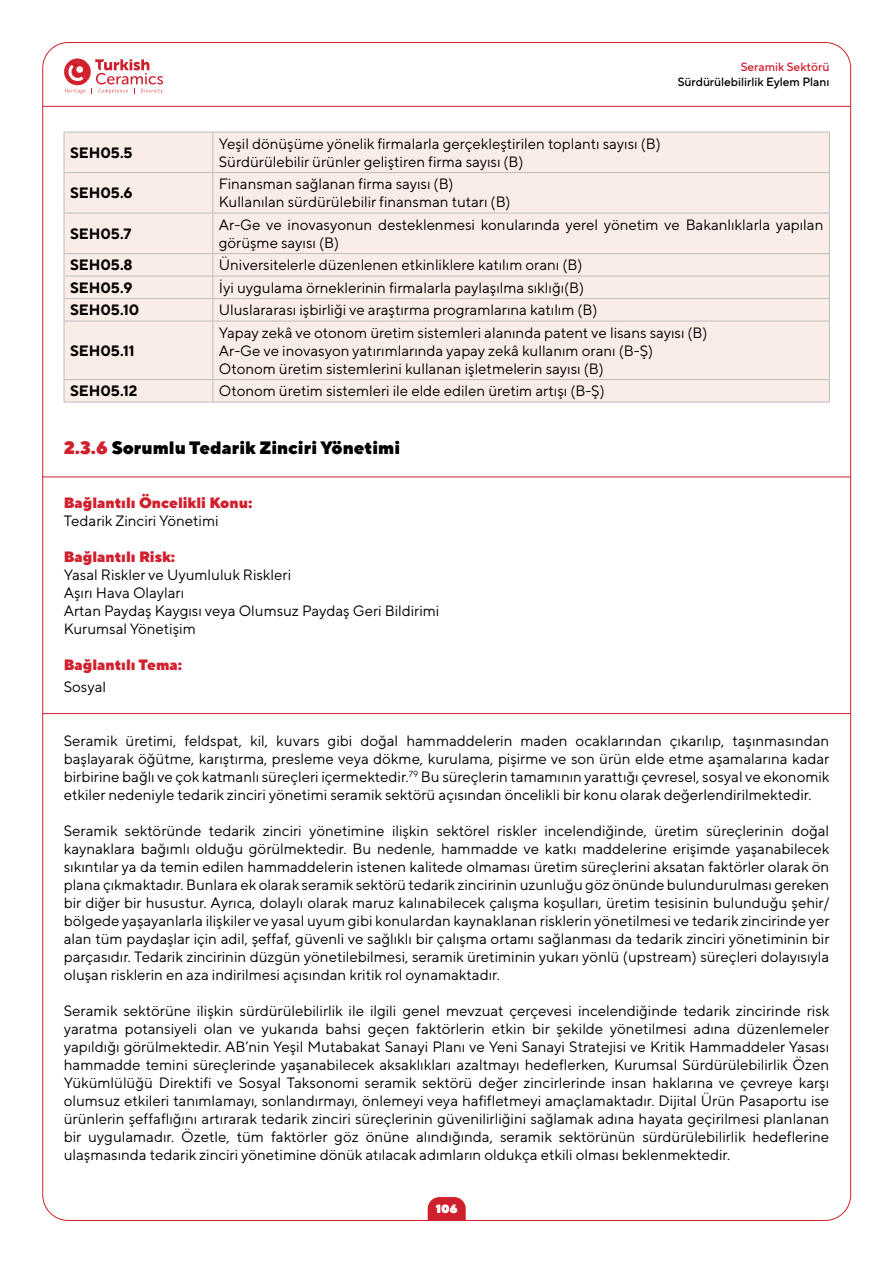
<style>
.page{position:relative;width:893px;height:1263px;background:#fff}
.page>*{position:absolute;margin:0;border:0;box-sizing:border-box;transform-origin:0 0}
.t1{font:900 18px "TT Norms Pro";color:#000}
.t2{font:15px/18px "TT Norms Pro";color:#000}
.t3{font:700 15px "TT Norms Pro";color:#000}
.t4{font:900 15px "TT Norms Pro";color:#d1202d}
.t5{font:500 12px "TT Norms Pro";color:#000}
.t6{font:500 12px "TT Norms Pro";color:#d1202d}
.t7{font:900 12px "TT Norms Pro";color:#fff}
.s1{color:#d1202d}
</style>
<div class="page">
<hr style="left:43px;top:106px;width:808px;height:1px;background:#d1202d">
<svg style="left:428px;top:1197px;width:38px;height:23px"></svg>
<svg style="left:64px;top:58px;width:99px;height:36px"></svg>
<div style="left:65px;top:133px;width:764px;height:269px;background:#faece6"></div>
<hr style="left:64px;top:132px;width:149px;height:1px;background:#bcbec0">
<hr style="left:64px;top:132px;width:1px;height:40px;background:#bcbec0">
<hr style="left:213px;top:132px;width:617px;height:1px;background:#bcbec0">
<hr style="left:213px;top:132px;width:1px;height:40px;background:#bcbec0">
<hr style="left:829px;top:132px;width:1px;height:40px;background:#bcbec0">
<hr style="left:64px;top:172px;width:149px;height:1px;background:#bcbec0">
<hr style="left:64px;top:173px;width:1px;height:40px;background:#bcbec0">
<hr style="left:213px;top:172px;width:617px;height:1px;background:#bcbec0">
<hr style="left:213px;top:173px;width:1px;height:40px;background:#bcbec0">
<hr style="left:829px;top:173px;width:1px;height:40px;background:#bcbec0">
<hr style="left:64px;top:213px;width:149px;height:1px;background:#bcbec0">
<hr style="left:64px;top:213px;width:1px;height:40px;background:#bcbec0">
<hr style="left:213px;top:213px;width:617px;height:1px;background:#bcbec0">
<hr style="left:213px;top:213px;width:1px;height:40px;background:#bcbec0">
<hr style="left:829px;top:213px;width:1px;height:40px;background:#bcbec0">
<hr style="left:64px;top:253px;width:149px;height:1px;background:#bcbec0">
<hr style="left:213px;top:253px;width:617px;height:1px;background:#bcbec0">
<hr style="left:64px;top:276px;width:149px;height:1px;background:#bcbec0">
<hr style="left:213px;top:276px;width:617px;height:1px;background:#bcbec0">
<hr style="left:64px;top:298px;width:149px;height:1px;background:#bcbec0">
<svg style="left:64px;top:254px;width:1px;height:67px"></svg>
<hr style="left:213px;top:298px;width:617px;height:1px;background:#bcbec0">
<svg style="left:213px;top:254px;width:1px;height:67px"></svg>
<svg style="left:829px;top:254px;width:1px;height:67px"></svg>
<hr style="left:64px;top:321px;width:149px;height:1px;background:#bcbec0">
<hr style="left:64px;top:321px;width:1px;height:58px;background:#bcbec0">
<hr style="left:213px;top:321px;width:617px;height:1px;background:#bcbec0">
<hr style="left:213px;top:321px;width:1px;height:58px;background:#bcbec0">
<hr style="left:829px;top:321px;width:1px;height:58px;background:#bcbec0">
<hr style="left:64px;top:379px;width:149px;height:1px;background:#bcbec0">
<svg style="left:64px;top:380px;width:1px;height:22px"></svg>
<hr style="left:213px;top:379px;width:617px;height:1px;background:#bcbec0">
<svg style="left:213px;top:380px;width:1px;height:22px"></svg>
<svg style="left:829px;top:380px;width:1px;height:22px"></svg>
<hr style="left:64px;top:402px;width:149px;height:1px;background:#bcbec0">
<hr style="left:213px;top:402px;width:617px;height:1px;background:#bcbec0">
<hr style="left:43px;top:477px;width:808px;height:1px;background:#d1202d">
<hr style="left:43px;top:713px;width:808px;height:1px;background:#d1202d">
<p class="t6" style="left:741px;top:59px;width:90px">Seramik Sektörü</p>
<p class="t5" style="left:678px;top:74px;width:153px">Sürdürülebilirlik Eylem Planı</p>
<p class="t3" style="left:70px;top:142px;width:64px">SEH05.5</p>
<p class="t2" style="left:219px;top:134px;width:443px">Yeşil dönüşüme yönelik firmalarla gerçekleştirilen toplantı sayısı (B)<br>Sürdürülebilir ürünler geliştiren firma sayısı (B)</p>
<p class="t3" style="left:70px;top:183px;width:64px">SEH05.6</p>
<p class="t2" style="left:219px;top:174px;width:293px">Finansman sağlanan firma sayısı (B)<br>Kullanılan sürdürülebilir finansman tutarı (B)</p>
<p class="t3" style="left:70px;top:223px;width:63px">SEH05.7</p>
<p class="t2" style="left:219px;top:215px;width:606px">Ar-Ge ve inovasyonun desteklenmesi konularında yerel yönetim ve Bakanlıklarla yapılan görüşme sayısı (B)</p>
<p class="t3" style="left:70px;top:255px;width:64px">SEH05.8</p>
<p class="t2" style="left:219px;top:255px;width:365px">Üniversitelerle düzenlenen etkinliklere katılım oranı (B)</p>
<p class="t3" style="left:70px;top:277px;width:64px">SEH05.9</p>
<p class="t2" style="left:219px;top:278px;width:367px">İyi uygulama örneklerinin firmalarla paylaşılma sıklığı(B)</p>
<p class="t3" style="left:70px;top:300px;width:71px">SEH05.10</p>
<p class="t2" style="left:219px;top:300px;width:380px">Uluslararası işbirliği ve araştırma programlarına katılım (B)</p>
<p class="t3" style="left:70px;top:340px;width:66px">SEH05.11</p>
<p class="t2" style="left:219px;top:323px;width:490px">Yapay zekâ ve otonom üretim sistemleri alanında patent ve lisans sayısı (B)<br>Ar-Ge ve inovasyon yatırımlarında yapay zekâ kullanım oranı (B-Ş)<br>Otonom üretim sistemlerini kullanan işletmelerin sayısı (B)</p>
<p class="t3" style="left:70px;top:381px;width:69px">SEH05.12</p>
<p class="t2" style="left:219px;top:381px;width:387px">Otonom üretim sistemleri ile elde edilen üretim artışı (B-Ş)</p>
<p class="t1" style="left:64px;top:436px;width:338px"><span class="s1">2.3.6</span> Sorumlu Tedarik Zinciri Yönetimi</p>
<p class="t4" style="left:64px;top:493px;width:190px">Bağlantılı Öncelikli Konu:</p>
<p class="t2" style="left:64px;top:511px;width:156px">Tedarik Zinciri Yönetimi</p>
<p class="t4" style="left:64px;top:547px;width:113px">Bağlantılı Risk:</p>
<p class="t2" style="left:64px;top:565px;width:377px">Yasal Riskler ve Uyumluluk Riskleri<br>Aşırı Hava Olayları<br>Artan Paydaş Kaygısı veya Olumsuz Paydaş Geri Bildirimi Kurumsal Yönetişim</p>
<p class="t4" style="left:64px;top:655px;width:120px">Bağlantılı Tema:</p>
<p class="t2" style="left:64px;top:677px;width:44px">Sosyal</p>
<p class="t2" style="left:64px;top:731px;width:767px;text-align:justify">Seramik üretimi, feldspat, kil, kuvars gibi doğal hammaddelerin maden ocaklarından çıkarılıp, taşınmasından başlayarak öğütme, karıştırma, presleme veya dökme, kurulama, pişirme ve son ürün elde etme aşamalarına kadar birbirine bağlı ve çok katmanlı süreçleri içermektedir.<sup>79</sup> Bu süreçlerin tamamının yarattığı çevresel, sosyal ve ekonomik etkiler nedeniyle tedarik zinciri yönetimi seramik sektörü açısından öncelikli bir konu olarak değerlendirilmektedir.</p>
<p class="t2" style="left:64px;top:821px;width:767px;text-align:justify">Seramik sektöründe tedarik zinciri yönetimine ilişkin sektörel riskler incelendiğinde, üretim süreçlerinin doğal kaynaklara bağımlı olduğu görülmektedir. Bu nedenle, hammadde ve katkı maddelerine erişimde yaşanabilecek sıkıntılar ya da temin edilen hammaddelerin istenen kalitede olmaması üretim süreçlerini aksatan faktörler olarak ön plana çıkmaktadır. Bunlara ek olarak seramik sektörü tedarik zincirinin uzunluğu göz önünde bulundurulması gereken bir diğer bir husustur. Ayrıca, dolaylı olarak maruz kalınabilecek çalışma koşulları, üretim tesisinin bulunduğu şehir/ bölgede yaşayanlarla ilişkiler ve yasal uyum gibi konulardan kaynaklanan risklerin yönetilmesi ve tedarik zincirinde yer alan tüm paydaşlar için adil, şeffaf, güvenli ve sağlıklı bir çalışma ortamı sağlanması da tedarik zinciri yönetiminin bir parçasıdır. Tedarik zincirinin düzgün yönetilebilmesi, seramik üretiminin yukarı yönlü (upstream) süreçleri dolayısıyla oluşan risklerin en aza indirilmesi açısından kritik rol oynamaktadır.</p>
<p class="t2" style="left:64px;top:1001px;width:767px;text-align:justify">Seramik sektörüne ilişkin sürdürülebilirlik ile ilgili genel mevzuat çerçevesi incelendiğinde tedarik zincirinde risk yaratma potansiyeli olan ve yukarıda bahsi geçen faktörlerin etkin bir şekilde yönetilmesi adına düzenlemeler yapıldığı görülmektedir. AB’nin Yeşil Mutabakat Sanayi Planı ve Yeni Sanayi Stratejisi ve Kritik Hammaddeler Yasası hammadde temini süreçlerinde yaşanabilecek aksaklıkları azaltmayı hedeflerken, Kurumsal Sürdürülebilirlik Özen Yükümlülüğü Direktifi ve Sosyal Taksonomi seramik sektörü değer zincirlerinde insan haklarına ve çevreye karşı olumsuz etkileri tanımlamayı, sonlandırmayı, önlemeyi veya hafifletmeyi amaçlamaktadır. Dijital Ürün Pasaportu ise ürünlerin şeffaflığını artırarak tedarik zinciri süreçlerinin güvenilirliğini sağlamak adına hayata geçirilmesi planlanan bir uygulamadır. Özetle, tüm faktörler göz önüne alındığında, seramik sektörünün sürdürülebilirlik hedeflerine ulaşmasında tedarik zinciri yönetimine dönük atılacak adımların oldukça etkili olması beklenmektedir.</p>
<p class="t7" style="left:436px;top:1201px;width:23px">106</p>
</div>
